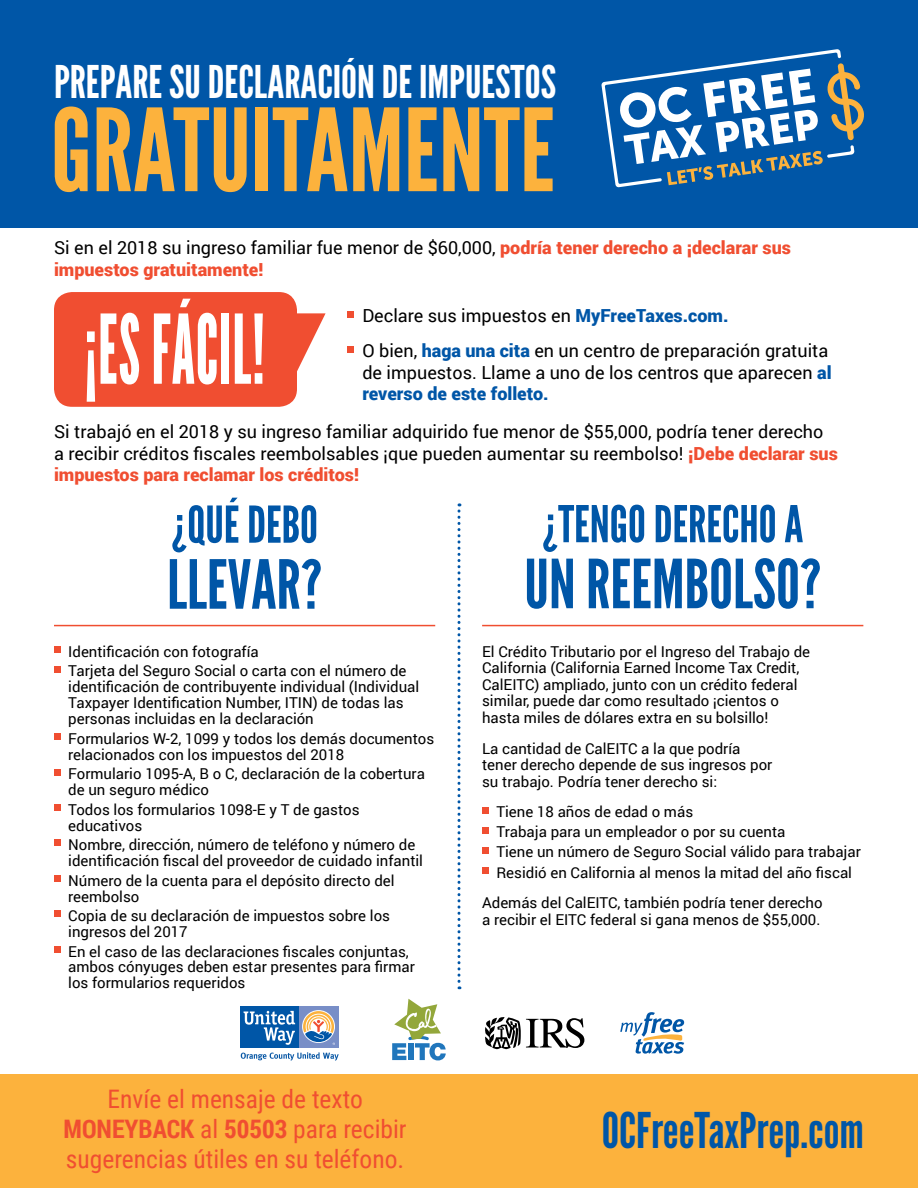
<style>
.page{position:relative;width:918px;height:1188px;background:#fff}
.page>*{position:absolute;margin:0;border:0;box-sizing:border-box;transform-origin:0 0}
.t1{font:114px "League Gothic";color:#fcb23d}
.t2{font:condensed 95.55px "League Gothic";color:#fff}
.t3{font:67.5px "League Gothic";color:#0056a7}
.t4{font:50.7px "League Gothic";color:#0056a7}
.t5{font:49.2px "League Gothic";color:#0056a7}
.t6{font:45px "League Gothic";color:#fff}
.t7{font:25.5px/30px "Roboto Condensed";color:#f04e31;text-align:center}
.t8{font:18px/21.6px "Roboto";color:#000}
.t9{font:900 18px/21.6px "Roboto";color:#f04e31}
.t10{font:15px/16.5px "Roboto";color:#000}
.s1{font-weight:400;color:#000}
.s2{font-weight:900;color:#0056a7}
.s3{font-weight:900;color:#f04e31}
.s4{font-weight:700}
</style>
<div class="page">
<div style="left:54px;top:646px;width:7px;height:7px;background:#f04e31"></div>
<div style="left:54px;top:666px;width:7px;height:7px;background:#f04e31"></div>
<div style="left:54px;top:733px;width:7px;height:7px;background:#f04e31"></div>
<div style="left:54px;top:769px;width:7px;height:6px;background:#f04e31"></div>
<div style="left:54px;top:804px;width:7px;height:7px;background:#f04e31"></div>
<div style="left:54px;top:840px;width:7px;height:6px;background:#f04e31"></div>
<div style="left:54px;top:875px;width:7px;height:7px;background:#f04e31"></div>
<div style="left:54px;top:911px;width:7px;height:6px;background:#f04e31"></div>
<div style="left:54px;top:946px;width:7px;height:7px;background:#f04e31"></div>
<div style="left:482px;top:807px;width:7px;height:7px;background:#f04e31"></div>
<div style="left:482px;top:827px;width:7px;height:7px;background:#f04e31"></div>
<div style="left:482px;top:847px;width:7px;height:7px;background:#f04e31"></div>
<div style="left:482px;top:867px;width:7px;height:7px;background:#f04e31"></div>
<div style="left:54px;top:292px;width:243px;height:115px;background:#f04e31;border-radius:18px"></div>
<div style="left:347px;top:311px;width:6px;height:7px;background:#f04e31"></div>
<div style="left:347px;top:346px;width:6px;height:7px;background:#f04e31"></div>
<svg style="left:297px;top:313px;width:29px;height:58px"></svg>
<div style="left:0;top:0;width:918px;height:228px;background:#0056a7"></div>
<div style="left:0;top:1075px;width:918px;height:113px;background:#fcb23d"></div>
<svg style="left:601px;top:49px;width:263px;height:138px"></svg>
<hr style="left:54px;top:625px;width:381px;height:1px;background:#f04e31">
<svg style="left:458px;top:503px;width:2px;height:486px"></svg>
<hr style="left:482px;top:625px;width:381px;height:1px;background:#f04e31">
<svg style="left:620px;top:1012px;width:64px;height:42px"></svg>
<svg style="left:392px;top:999px;width:54px;height:61px"></svg>
<svg style="left:485px;top:1017px;width:99px;height:32px"></svg>
<svg style="left:240px;top:1006px;width:99px;height:51px"></svg>
<div style="left:299px;top:1006px;width:39px;height:41px;background:#788ec7"></div>
<div style="left:241px;top:1006px;width:58px;height:41px;background:#0056a7"></div>
<svg style="left:302px;top:1010px;width:33px;height:33px"></svg>
<svg style="left:244px;top:1011px;width:51px;height:34px"></svg>
<svg style="left:303px;top:1011px;width:32px;height:34px"></svg>
<svg style="left:241px;top:1052px;width:98px;height:9px"></svg>
<h3 class="t6" style="left:54px;top:55px;width:504px">PREPARE SU DECLARACIÓN DE IMPUESTOS</h3>
<h1 class="t1" style="left:51px;top:83px;width:505px">GRATUITAMENTE</h1>
<p class="t9" style="left:54px;top:237px;width:739px"><span class="s1">Si en el 2018 su ingreso familiar fue menor de $60,000,</span> podría tener derecho a ¡declarar sus impuestos gratuitamente!</p>
<p class="t8" style="left:362px;top:297px;width:467px;line-height:35.1px">Declare sus impuestos en <span class="s2">MyFreeTaxes.com.<br></span>O bien, <span class="s2">haga una cita</span> en un centro de preparación gratuita</p>
<p class="t8" style="left:362px;top:361px;width:471px">de impuestos. Llame a uno de los centros que aparecen <span class="s2">al reverso de este folleto.</span></p>
<h2 class="t2" style="left:85px;top:293px;width:183px">¡ES FÁCIL!</h2>
<p class="t8" style="left:54px;top:420px;width:785px">Si trabajó en el 2018 y su ingreso familiar adquirido fue menor de $55,000, podría tener derecho<br>a recibir créditos fiscales reembolsables ¡que pueden aumentar su reembolso! <span class="s3">¡Debe declarar sus impuestos para reclamar los créditos!</span></p>
<h3 class="t4" style="left:171px;top:494px;width:148px">¿QUÉ DEBO</h3>
<h3 class="t3" style="left:167px;top:544px;width:157px">LLEVAR?</h3>
<p class="t10" style="left:68px;top:641px;width:340px;line-height:19.5px">Identificación con fotografía<br>Tarjeta del Seguro Social o carta con el número de</p>
<p class="t10" style="left:68px;top:678px;width:353px;line-height:16px">identificación de contribuyente individual (Individual<br>Taxpayer Identification Number, ITIN) de todas las personas incluidas en la declaración</p>
<p class="t10" style="left:68px;top:730px;width:368px;line-height:15.9px">Formularios W-2, 1099 y todos los demás documentos relacionados con los impuestos del 2018</p>
<p class="t10" style="left:68px;top:765px;width:358px;line-height:15.9px">Formulario 1095-A, B o C, declaración de la cobertura de un seguro médico</p>
<p class="t10" style="left:68px;top:801px;width:293px;line-height:15.9px">Todos los formularios 1098-E y T de gastos educativos</p>
<p class="t10" style="left:68px;top:836px;width:356px;line-height:15.9px">Nombre, dirección, número de teléfono y número de identificación fiscal del proveedor de cuidado infantil</p>
<p class="t10" style="left:68px;top:872px;width:328px;line-height:15.9px">Número de la cuenta para el depósito directo del reembolso</p>
<p class="t10" style="left:68px;top:907px;width:323px;line-height:15.9px">Copia de su declaración de impuestos sobre los ingresos del 2017</p>
<p class="t10" style="left:68px;top:943px;width:348px;line-height:16px">En el caso de las declaraciones fiscales conjuntas, ambos cónyuges deben estar presentes para firmar los formularios requeridos</p>
<h3 class="t7" style="left:64px;top:1083px;width:345px">Envíe el mensaje de texto<br><span class="s4">MONEYBACK</span> al <span class="s4">50503</span> para recibir sugerencias útiles en su teléfono.</h3>
<h3 class="t4" style="left:542px;top:494px;width:263px">¿TENGO DERECHO A</h3>
<h3 class="t3" style="left:524px;top:544px;width:298px">UN REEMBOLSO?</h3>
<p class="t10" style="left:482px;top:643px;width:330px">El Crédito Tributario por el Ingreso del Trabajo de California (California Earned Income Tax Credit, CalEITC) ampliado, junto con un crédito federal similar, puede dar como resultado ¡cientos o hasta miles de dólares extra en su bolsillo!</p>
<p class="t10" style="left:482px;top:740px;width:292px">La cantidad de CalEITC a la que podría tener derecho depende de sus ingresos por su trabajo. Podría tener derecho si:</p>
<p class="t10" style="left:496px;top:802px;width:366px;line-height:20px">Tiene 18 años de edad o más<br>Trabaja para un empleador o por su cuenta<br>Tiene un número de Seguro Social válido para trabajar Residió en California al menos la mitad del año fiscal</p>
<p class="t10" style="left:482px;top:894px;width:342px">Además del CalEITC, también podría tener derecho a recibir el EITC federal si gana menos de $55,000.</p>
<h3 class="t5" style="left:602px;top:1101px;width:264px">OCFreeTaxPrep.com</h3>
</div>
